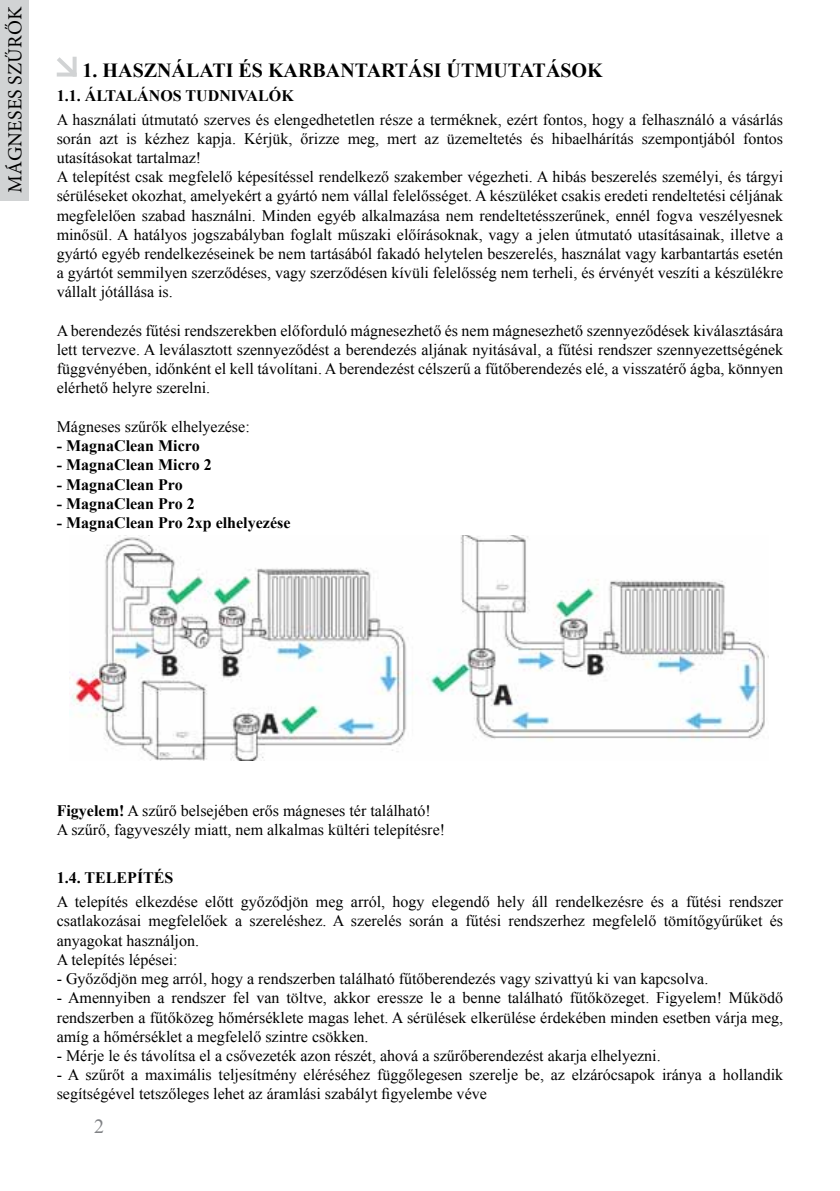
<style>
.page{position:relative;width:840px;height:1191px;background:#fff}
.page>*{position:absolute;margin:0;border:0;box-sizing:border-box;transform-origin:0 0}
.t1{font:700 20px "Times New Roman";color:#000}
.t2{font:20px "Minion Pro";letter-spacing:.01em;color:#000}
.t3{font:20px "Times New Roman";color:#808285}
.t4{font:16px/19.2px "Times New Roman";color:#000}
.t5{font:700 16px "Times New Roman";color:#000}
.s1{font-weight:700}
</style>
<div class="page">
<div style="left:0;top:0;width:28px;height:201px;background:#d1d3d4"></div>
<svg style="left:56px;top:56px;width:20px;height:20px"></svg>
<svg style="left:57px;top:73px;width:16px;height:4px"></svg>
<svg style="left:73px;top:57px;width:4px;height:20px"></svg>
<img style="left:69px;top:536px;width:699px;height:224px">
<p class="t2" style="left:2px;top:193px;width:188px;rotate:-90deg">Mágneses szűrők</p>
<p class="t1" style="left:83px;top:56px;width:439px">1. HASZNÁLATI ÉS KARBANTARTÁSI útmutatás</p>
<p class="t1" style="left:571px;top:56px;width:32px">ok</p>
<p class="t5" style="left:57px;top:84px;width:52px">1.1. Általán</p>
<p class="t5" style="left:160px;top:84px;width:135px">os tudnivalók</p>
<p class="t4" style="left:57px;top:109px;width:727px">A használati útmutató szerves és elengedhetetlen része a terméknek, ezért fontos, hogy a felhasználó a vásárlás során azt is kézhez kapja. Kérjük, őrizze meg, mert az üzemeltetés és hibaelhárítás szempontjából fontos utasításokat tartalmaz!<br>A telepítést csak megfelelő képesítéssel rendelkező szakember végezheti. A hibás beszerelés személyi, és tárgyi sérüléseket okozhat, amelyekért a gyártó nem vállal felelősséget. A készüléket csakis eredeti rendeltetési céljának megfelelően szabad használni. Minden egyéb alkalmazása nem rendeltetésszerűnek, ennél fogva veszélyesnek minősül. A hatályos jogszabályban foglalt műszaki előírásoknak, vagy a jelen útmutató utasításainak, illetve a gyártó egyéb rendelkezéseinek be nem tartásából fakadó helytelen beszerelés, használat vagy karbantartás esetén a gyártót semmilyen szerződéses, vagy szerződésen kívüli felelősség nem terheli, és érvényét veszíti a készülékre vállalt jótállása is.</p>
<p class="t4" style="left:57px;top:321px;width:727px;text-align:justify">A berendezés fűtési rendszerekben előforduló mágnesezhető és nem mágnesezhető szennyeződések kiválasztására lett tervezve. A leválasztott szennyeződést a berendezés aljának nyitásával, a fűtési rendszer szennyezettségének függvényében, időnként el kell távolítani. A berendezést célszerű a fűtőberendezés elé, a visszatérő ágba, könnyen elérhető helyre szerelni.</p>
<p class="t4" style="left:57px;top:417px;width:194px">Mágneses szűrők elhelyezése:</p>
<p class="t5" style="left:57px;top:435px;width:144px">- MagnaClean Micro</p>
<p class="t5" style="left:57px;top:454px;width:156px">- MagnaClean Micro 2</p>
<p class="t5" style="left:57px;top:473px;width:127px">- MagnaClean Pro</p>
<p class="t5" style="left:57px;top:492px;width:139px">- MagnaClean Pro 2</p>
<p class="t5" style="left:57px;top:511px;width:235px">- MagnaClean Pro 2xp elhelyezése</p>
<p class="t4" style="left:57px;top:801px;width:389px"><span class="s1">Figyelem!</span> A szűrő belsejében erős mágneses tér található!<br>A szűrő, fagyveszély miatt, nem alkalmas kültéri telepítésre!</p>
<p class="t5" style="left:57px;top:867px;width:98px">1.4. Telepítés</p>
<p class="t4" style="left:57px;top:892px;width:727px">A telepítés elkezdése előtt győződjön meg arról, hogy elegendő hely áll rendelkezésre és a fűtési rendszer csatlakozásai megfelelőek a szereléshez. A szerelés során a fűtési rendszerhez megfelelő tömítőgyűrűket és anyagokat használjon.<br>A telepítés lépései:</p>
<p class="t4" style="left:57px;top:969px;width:652px">- Győződjön meg arról, hogy a rendszerben található fűtőberendezés vagy szivattyú ki van kapcsolva.</p>
<p class="t4" style="left:57px;top:988px;width:727px;text-align:justify">- Amennyiben a rendszer fel van töltve, akkor eressze le a benne található fűtőközeget. Figyelem! Működő rendszerben a fűtőközeg hőmérséklete magas lehet. A sérülések elkerülése érdekében minden esetben várja meg, amíg a hőmérséklet a megfelelő szintre csökken.</p>
<p class="t4" style="left:57px;top:1045px;width:605px">- Mérje le és távolítsa el a csővezeték azon részét, ahová a szűrőberendezést akarja elhelyezni.</p>
<p class="t4" style="left:57px;top:1065px;width:727px">- A szűrőt a maximális teljesítmény eléréséhez függőlegesen szerelje be, az elzárócsapok iránya a hollandik segítségével tetszőleges lehet az áramlási szabályt figyelembe véve</p>
<p class="t3" style="left:94px;top:1112px;width:11px">2</p>
</div>
